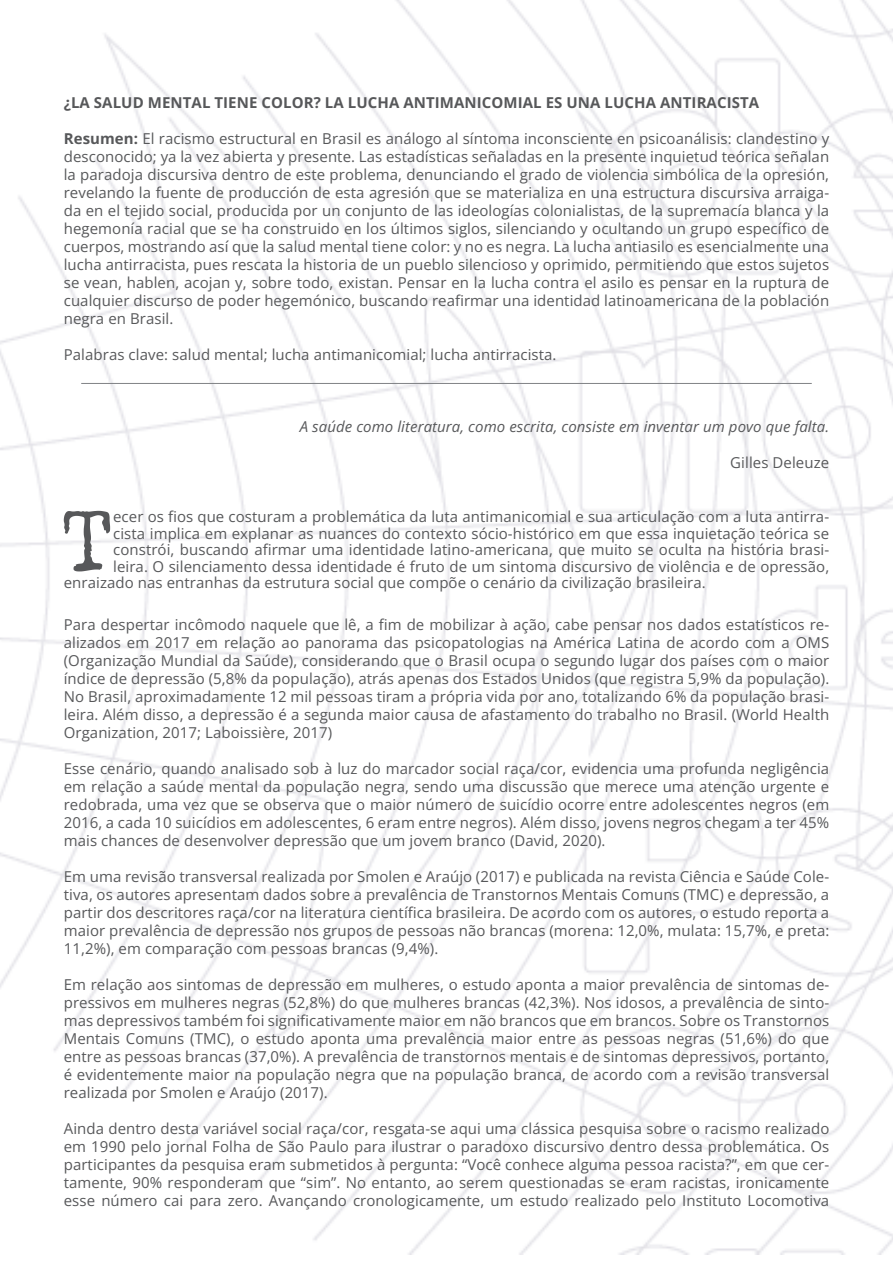
<style>
.page{position:relative;width:893px;height:1263px;background:#fff}
.page>*{position:absolute;margin:0;border:0;box-sizing:border-box;transform-origin:0 0}
.t1{font:86.1px "Special Elite";color:#57585a}
.t2{font:15px/18px "Open Sans";letter-spacing:.005em;color:#57585a;text-align:justify}
.t3{font:700 15px "Open Sans";letter-spacing:.005em;color:#57585a}
.t4{font:italic 15px "Open Sans";letter-spacing:.005em;color:#57585a}
.s1{font-weight:700}
</style>
<div class="page">
<img style="left:0;top:0;width:893px;height:1254px">
<hr style="left:81px;top:383px;width:731px;height:1px;background:#808285">
<p class="t3" style="left:64px;top:92px;width:697px">¿LA SALUD MENTAL TIENE COLOR? LA LUCHA ANTIMANICOMIAL ES UNA LUCHA ANTIRACISTA</p>
<p class="t2" style="left:64px;top:129px;width:767px"><span class="s1">Resumen:</span> El racismo estructural en Brasil es análogo al síntoma inconsciente en psicoanálisis: clandestino y desconocido; ya la vez abierta y presente. Las estadísticas señaladas en la presente inquietud teórica señalan la paradoja discursiva dentro de este problema, denunciando el grado de violencia simbólica de la opresión, revelando la fuente de producción de esta agresión que se materializa en una estructura discursiva arraiga&shy;da en el tejido social, producida por un conjunto de las ideologías colonialistas, de la supremacía blanca y la hegemonía racial que se ha construido en los últimos siglos, silenciando y ocultando un grupo específico de cuerpos, mostrando así que la salud mental tiene color: y no es negra. La lucha antiasilo es esencialmente una lucha antirracista, pues rescata la historia de un pueblo silencioso y oprimido, permitiendo que estos sujetos se vean, hablen, acojan y, sobre todo, existan. Pensar en la lucha contra el asilo es pensar en la ruptura de cualquier discurso de poder hegemónico, buscando reafirmar una identidad latinoamericana de la población negra en Brasil.</p>
<p class="t2" style="left:64px;top:345px;width:494px">Palabras clave: salud mental; lucha antimanicomial; lucha antirracista.</p>
<p class="t4" style="left:300px;top:416px;width:531px">A saúde como literatura, como escrita, consiste em inventar um povo que falta.</p>
<p class="t2" style="left:730px;top:453px;width:100px">Gilles Deleuze</p>
<h1 class="t1" style="left:62px;top:489px;width:53px">T</h1>
<p class="t2" style="left:113px;top:507px;width:718px">ecer os fios que costuram a problemática da luta antimanicomial e sua articulação com a luta antirra-</p>
<p class="t2" style="left:113px;top:524px;width:717px">cista implica em explanar as nuances do contexto sócio-histórico em que essa inquietação teórica se</p>
<p class="t2" style="left:113px;top:540px;width:718px">constrói, buscando afirmar uma identidade latino-americana, que muito se oculta na história brasi-</p>
<p class="t2" style="left:113px;top:557px;width:718px">leira. O silenciamento dessa identidade é fruto de um sintoma discursivo de violência e de opressão,</p>
<p class="t2" style="left:64px;top:573px;width:643px">enraizado nas entranhas da estrutura social que compõe o cenário da civilização brasileira.</p>
<p class="t2" style="left:64px;top:615px;width:767px">Para despertar incômodo naquele que lê, a fim de mobilizar à ação, cabe pensar nos dados estatísticos re&shy;alizados em 2017 em relação ao panorama das psicopatologias na América Latina de acordo com a OMS (Organização Mundial da Saúde), considerando que o Brasil ocupa o segundo lugar dos países com o maior índice de depressão (5,8% da população), atrás apenas dos Estados Unidos (que registra 5,9% da população).<br>No Brasil, aproximadamente 12 mil pessoas tiram a própria vida por ano, totalizando 6% da população brasi&shy;leira. Além disso, a depressão é a segunda maior causa de afastamento do trabalho no Brasil. (World Health Organization, 2017; Laboissière, 2017)</p>
<p class="t2" style="left:64px;top:759px;width:767px">Esse cenário, quando analisado sob à luz do marcador social raça/cor, evidencia uma profunda negligência em relação a saúde mental da população negra, sendo uma discussão que merece uma atenção urgente e redobrada, uma vez que se observa que o maior número de suicídio ocorre entre adolescentes negros (em 2016, a cada 10 suicídios em adolescentes, 6 eram entre negros). Além disso, jovens negros chegam a ter 45% mais chances de desenvolver depressão que um jovem branco (David, 2020).</p>
<p class="t2" style="left:64px;top:867px;width:767px">Em uma revisão transversal realizada por Smolen e Araújo (2017) e publicada na revista Ciência e Saúde Cole&shy;tiva, os autores apresentam dados sobre a prevalência de Transtornos Mentais Comuns (TMC) e depressão, a partir dos descritores raça/cor na literatura científica brasileira. De acordo com os autores, o estudo reporta a maior prevalência de depressão nos grupos de pessoas não brancas (morena: 12,0%, mulata: 15,7%, e preta:<br>11,2%), em comparação com pessoas brancas (9,4%).</p>
<p class="t2" style="left:64px;top:975px;width:767px">Em relação aos sintomas de depressão em mulheres, o estudo aponta a maior prevalência de sintomas de&shy;pressivos em mulheres negras (52,8%) do que mulheres brancas (42,3%). Nos idosos, a prevalência de sinto&shy;mas depressivos também foi significativamente maior em não brancos que em brancos. Sobre os Transtornos Mentais Comuns (TMC), o estudo aponta uma prevalência maior entre as pessoas negras (51,6%) do que entre as pessoas brancas (37,0%). A prevalência de transtornos mentais e de sintomas depressivos, portanto, é evidentemente maior na população negra que na população branca, de acordo com a revisão transversal realizada por Smolen e Araújo (2017).</p>
<p class="t2" style="left:64px;top:1119px;width:767px">Ainda dentro desta variável social raça/cor, resgata-se aqui uma clássica pesquisa sobre o racismo realizado em 1990 pelo jornal Folha de São Paulo para ilustrar o paradoxo discursivo dentro dessa problemática. Os participantes da pesquisa eram submetidos à pergunta: “Você conhece alguma pessoa racista?”, em que cer&shy;tamente, 90% responderam que “sim”. No entanto, ao serem questionadas se eram racistas, ironicamente esse número cai para zero. Avançando cronologicamente, um estudo realizado pelo Instituto Locomotiva</p>
</div>
